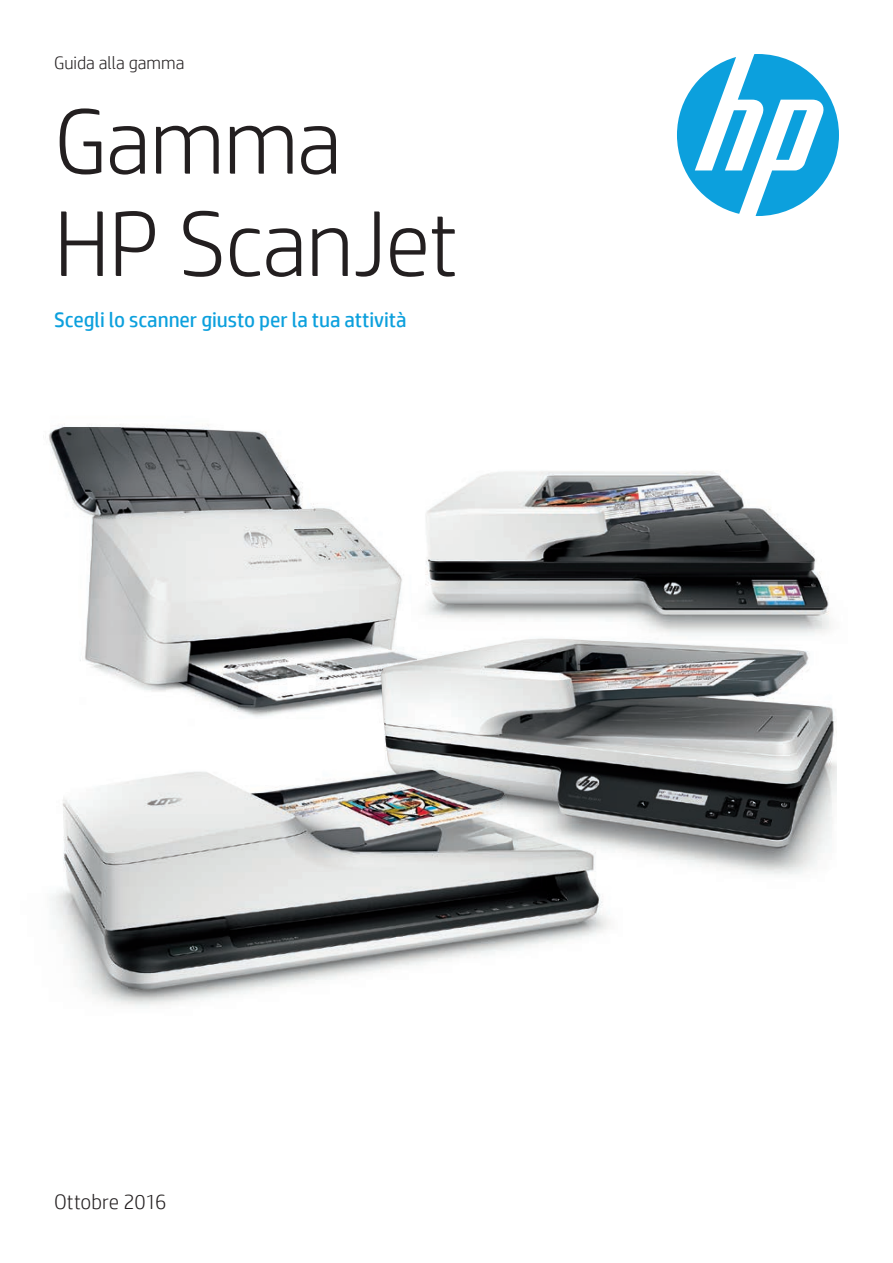
<style>
.page{position:relative;width:893px;height:1263px;background:#fff}
.page>*{position:absolute;margin:0;border:0;box-sizing:border-box;transform-origin:0 0}
.Cover_headline_62{font:300 93px/102.3px "HP Simplified";letter-spacing:-.015em;color:#231f20}
.Cover_subhead_14_16{font:21px "HP Simplified";letter-spacing:-.005em;color:#0ca0dd}
.Date{font:300 21px "HP Simplified";letter-spacing:-.01em;color:#231f20}
.Document_type_for_12{font:300 18px "HP Simplified";letter-spacing:.005em;color:#231f20}
</style>
<div class="page">
<img style="left:50px;top:427px;width:352px;height:280px">
<svg style="left:677px;top:54px;width:162px;height:162px"></svg>
<img style="left:341px;top:581px;width:495px;height:293px">
<img style="left:381px;top:638px;width:451px;height:210px">
<img style="left:412px;top:574px;width:424px;height:100px">
<img style="left:426px;top:471px;width:401px;height:143px">
<img style="left:50px;top:715px;width:572px;height:292px">
<img style="left:63px;top:770px;width:536px;height:219px">
<p class="Document_type_for_12" style="left:54px;top:51px;width:132px">Guida alla gamma</p>
<p class="Cover_headline_62" style="left:54px;top:88px;width:406px">Gamma<br>HP ScanJet</p>
<p class="Cover_subhead_14_16" style="left:54px;top:306px;width:354px">Scegli lo scanner giusto per la tua attività</p>
<p class="Date" style="left:54px;top:1188px;width:114px">Ottobre 2016</p>
</div>
